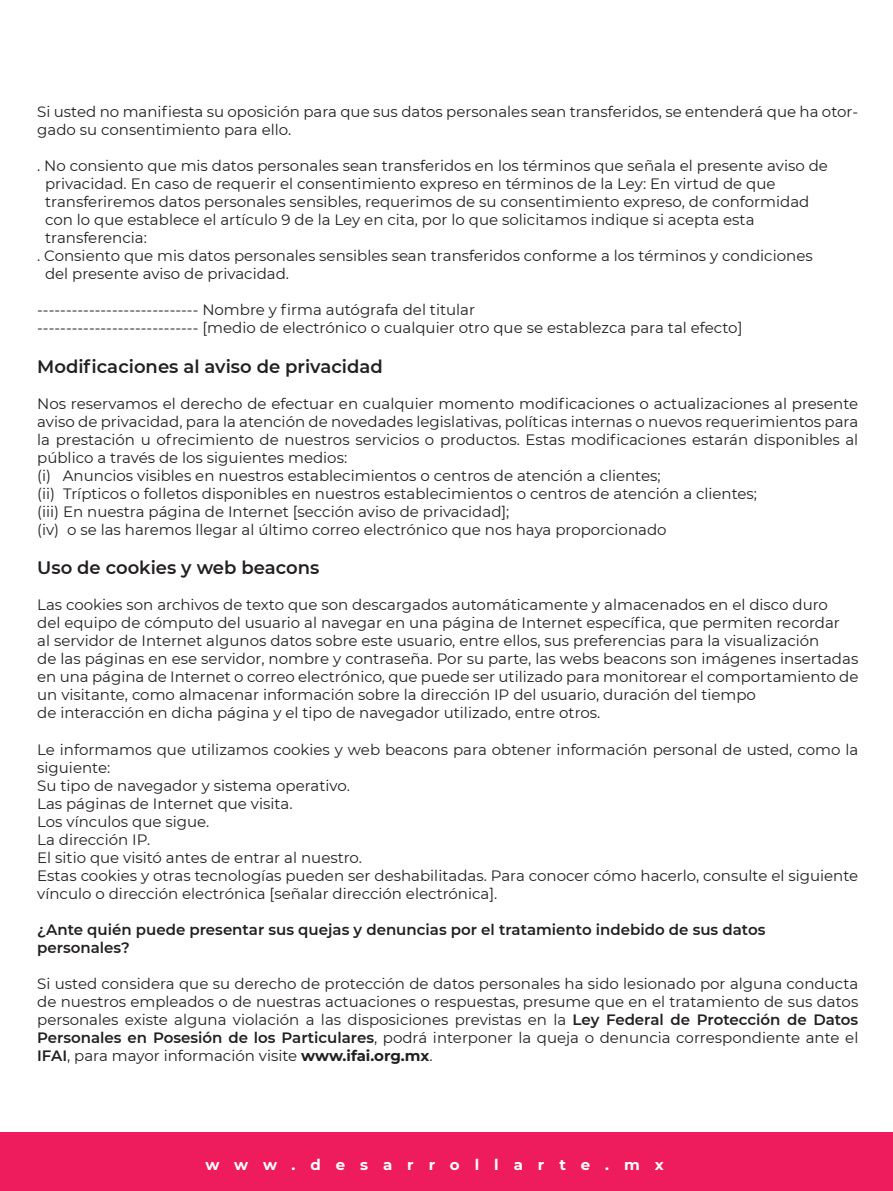
<style>
.page{position:relative;width:893px;height:1191px;background:#fff}
.page>*{position:absolute;margin:0;border:0;box-sizing:border-box;transform-origin:0 0}
.t1{font:600 18px "Montserrat";color:#231f20}
.t2{font:15px/18px "Montserrat";color:#231f20}
.t3{font:600 15px/18px "Montserrat";color:#231f20}
.t4{font:700 15px "Montserrat";letter-spacing:1em;color:#fff}
.s1{font-weight:600}
.s2{font-weight:700}
</style>
<div class="page">
<div style="left:0;top:1132px;width:893px;height:59px;background:#ee1c5c"></div>
<p class="t2" style="left:37px;top:102px;width:823px">Si usted no manifiesta su oposición para que sus datos personales sean transferidos, se entenderá que ha otor&shy;gado su consentimiento para ello.</p>
<p class="t2" style="left:37px;top:156px;width:792px">. No consiento que mis datos personales sean transferidos en los términos que señala el presente aviso de</p>
<p class="t2" style="left:45px;top:174px;width:732px">privacidad. En caso de requerir el consentimiento expreso en términos de la Ley: En virtud de que</p>
<p class="t2" style="left:45px;top:192px;width:766px">transferiremos datos personales sensibles, requerimos de su consentimiento expreso, de conformidad</p>
<p class="t2" style="left:45px;top:210px;width:711px">con lo que establece el artículo 9 de la Ley en cita, por lo que solicitamos indique si acepta esta</p>
<p class="t2" style="left:45px;top:228px;width:103px">transferencia:</p>
<p class="t2" style="left:37px;top:246px;width:777px">. Consiento que mis datos personales sensibles sean transferidos conforme a los términos y condiciones</p>
<p class="t2" style="left:45px;top:264px;width:246px">del presente aviso de privacidad.</p>
<p class="t2" style="left:37px;top:300px;width:707px">---------------------------- Nombre y firma autógrafa del titular<br>---------------------------- [medio de electrónico o cualquier otro que se establezca para tal efecto]</p>
<p class="t1" style="left:37px;top:353px;width:347px">Modificaciones al aviso de privacidad</p>
<p class="t2" style="left:37px;top:394px;width:823px">Nos reservamos el derecho de efectuar en cualquier momento modificaciones o actualizaciones al presente aviso de privacidad, para la atención de novedades legislativas, políticas internas o nuevos requerimientos para la prestación u ofrecimiento de nuestros servicios o productos. Estas modificaciones estarán disponibles al público a través de los siguientes medios:<br>(i) Anuncios visibles en nuestros establecimientos o centros de atención a clientes;<br>(ii) Trípticos o folletos disponibles en nuestros establecimientos o centros de atención a clientes;<br>(iii) En nuestra página de Internet [sección aviso de privacidad];<br>(iv) o se las haremos llegar al último correo electrónico que nos haya proporcionado</p>
<p class="t1" style="left:37px;top:555px;width:284px">Uso de cookies y web beacons</p>
<p class="t2" style="left:37px;top:595px;width:823px">Las cookies son archivos de texto que son descargados automáticamente y almacenados en el disco duro<br>del equipo de cómputo del usuario al navegar en una página de Internet específica, que permiten recordar<br>al servidor de Internet algunos datos sobre este usuario, entre ellos, sus preferencias para la visualización<br>de las páginas en ese servidor, nombre y contraseña. Por su parte, las webs beacons son imágenes insertadas en una página de Internet o correo electrónico, que puede ser utilizado para monitorear el comportamiento de un visitante, como almacenar información sobre la dirección IP del usuario, duración del tiempo<br>de interacción en dicha página y el tipo de navegador utilizado, entre otros.</p>
<p class="t2" style="left:37px;top:739px;width:823px">Le informamos que utilizamos cookies y web beacons para obtener información personal de usted, como la siguiente:<br>Su tipo de navegador y sistema operativo.<br>Las páginas de Internet que visita.<br>Los vínculos que sigue.<br>La dirección IP.<br>El sitio que visitó antes de entrar al nuestro.<br>Estas cookies y otras tecnologías pueden ser deshabilitadas. Para conocer cómo hacerlo, consulte el siguiente vínculo o dirección electrónica [señalar dirección electrónica].</p>
<p class="t3" style="left:37px;top:919px;width:730px">¿Ante quién puede presentar sus quejas y denuncias por el tratamiento indebido de sus datos personales?</p>
<p class="t2" style="left:37px;top:973px;width:823px;text-align:justify">Si usted considera que su derecho de protección de datos personales ha sido lesionado por alguna conducta de nuestros empleados o de nuestras actuaciones o respuestas, presume que en el tratamiento de sus datos personales existe alguna violación a las disposiciones previstas en la <span class="s1">Ley Federal de Protección de Datos Personales en Posesión de los Particulares</span>, podrá interponer la queja o denuncia correspondiente ante el <span class="s1">IFAI</span>, para mayor información visite <span class="s2">www.ifai.org.mx</span>.</p>
<p class="t4" style="left:205px;top:1154px;width:460px">www.desarrollarte.mx</p>
</div>
